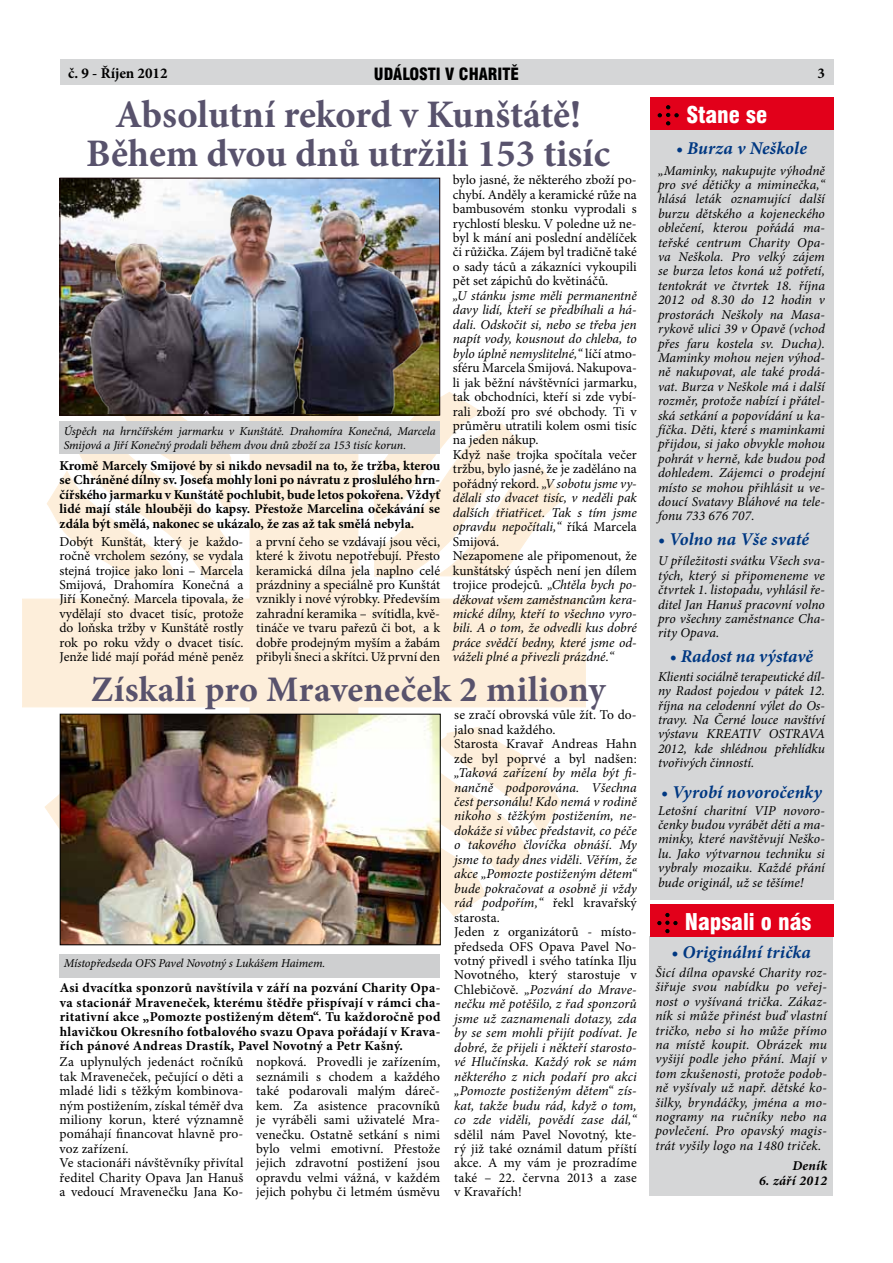
<style>
.page{position:relative;width:893px;height:1263px;background:#fff}
.page>*{position:absolute;margin:0;border:0;box-sizing:border-box;transform-origin:0 0}
.t1{font:700 39px/39px "Minion Pro";letter-spacing:-.005em;color:#58526c;text-align:center}
.t2{font:700 36px "Minion Pro";letter-spacing:.01em;color:#58526c}
.t3{font:900 condensed 22.5px "Swiss 721 BTCE";color:#fff}
.t4{font:italic 700 18px "Minion Pro";letter-spacing:.005em;color:#003882}
.t5{font:900 condensed 16.5px "Swiss 721 BTCE";color:#000}
.t6{font:700 15px "Minion Pro";color:#000}
.t7{font:italic 13.5px/14.4px "Minion Pro";color:#000;text-align:justify}
.t8{font:13.5px/14.4px "Minion Pro";letter-spacing:.005em;color:#000;text-align:justify}
.t9{font:700 13.5px/14.4px "Minion Pro";letter-spacing:.01em;color:#000;text-align:justify}
.t10{font:italic 700 13.5px "Minion Pro";letter-spacing:.02em;color:#000}
.t11{font:italic 12px/14.4px "Minion Pro";letter-spacing:-.01em;color:#000}
.s1{font-style:normal}
</style>
<div class="page">
<svg style="left:22px;top:371px;width:564px;height:564px"></svg>
<div style="left:649px;top:108px;width:184px;height:792px;background:#d5d6d7"></div>
<div style="left:649px;top:97px;width:184px;height:32px;background:#e2001a"></div>
<svg style="left:658px;top:105px;width:21px;height:20px"></svg>
<div style="left:60px;top:60px;width:773px;height:25px;background:#d5d6d7"></div>
<div style="left:60px;top:422px;width:380px;height:32px;background:#cecfd0"></div>
<div style="left:649px;top:936px;width:184px;height:259px;background:#d5d6d7"></div>
<div style="left:649px;top:905px;width:184px;height:32px;background:#e2001a"></div>
<svg style="left:657px;top:913px;width:20px;height:20px"></svg>
<img style="left:62px;top:716px;width:377px;height:227px">
<div style="left:60px;top:714px;width:381px;height:231px;border:1px solid #000"></div>
<img style="left:62px;top:180px;width:376px;height:233px">
<div style="left:60px;top:178px;width:380px;height:237px;border:1px solid #160405"></div>
<img style="left:89px;top:192px;width:338px;height:221px">
<div style="left:60px;top:954px;width:380px;height:24px;background:#cecfd0"></div>
<p class="t6" style="left:68px;top:62px;width:101px">č. 9 - Říjen 2012</p>
<p class="t5" style="left:374px;top:63px;width:147px">události v charitě</p>
<p class="t6" style="left:817px;top:62px;width:9px">3</p>
<h1 class="t1" style="left:86px;top:94px;width:526px">Absolutní rekord v Kunštátě!<br>Během dvou dnů utržili 153 tisíc</h1>
<p class="t8" style="left:453px;top:173px;width:185px">bylo jasné, že některého zboží po&shy;chybí. Anděly a keramické růže na bambusovém stonku vyprodali s rychlostí blesku. V poledne už ne&shy;byl k mání ani poslední andělíček či růžička. Zájem byl tradičně také o sady táců a zákazníci vykoupili pět set zápichů do květináčů.</p>
<p class="t7" style="left:453px;top:288px;width:185px;text-align:left">„U stánku jsme měli permanentně davy lidí, kteří se předbíhali a há&shy;dali. Odskočit si, nebo se třeba jen napít vody, kousnout do chleba, to bylo úplně nemyslitelné,“ <span class="s1">líčí atmo&shy;sféru Marcela Smijová. Nakupova&shy;li jak běžní návštěvníci jarmarku, tak obchodníci, kteří si zde vybí&shy;rali zboží pro své obchody. Ti v průměru utratili kolem osmi tisíc na jeden nákup.<br>Když naše trojka spočítala večer tržbu, bylo jasné, že je zaděláno na pořádný rekord.</span> „V sobotu jsme vy&shy;dělali sto dvacet tisíc, v neděli pak dalších třiatřicet. Tak s tím jsme opravdu nepočítali,“ <span class="s1">říká Marcela<br>Smijová.<br>Nezapomene ale připomenout, že kunštátský úspěch není jen dílem trojice prodejců.</span> „Chtěla bych po&shy;děkovat všem zaměstnancům kera&shy;mické dílny, kteří to všechno vyro&shy;bili. A o tom, že odvedli kus dobré práce svědčí bedny, které jsme od&shy;váželi plné a přivezli prázdné.“</p>
<p class="t11" style="left:64px;top:424px;width:374px">Úspěch na hrnčířském jarmarku v Kunštátě. Drahomíra Konečná, Marcela<br>Smijová a Jiří Konečný prodali během dvou dnů zboží za 153 tisíc korun.</p>
<p class="t9" style="left:60px;top:458px;width:382px">Kromě Marcely Smijové by si nikdo nevsadil na to, že tržba, kterou se Chráněné dílny sv. Josefa mohly loni po návratu z proslulého hrn&shy;čířského jarmarku v Kunštátě pochlubit, bude letos pokořena. Vždyť lidé mají stále hlouběji do kapsy. Přestože Marcelina očekávání se zdála být smělá, nakonec se ukázalo, že zas až tak smělá nebyla.</p>
<p class="t8" style="left:60px;top:534px;width:185px">Dobýt Kunštát, který je každo&shy;ročně vrcholem sezóny, se vydala stejná trojice jako loni – Marcela Smijová, Drahomíra Konečná a Jiří Konečný. Marcela tipovala, že vydělají sto dvacet tisíc, protože do loňska tržby v Kunštátě rostly rok po roku vždy o dvacet tisíc.<br>Jenže lidé mají pořád méně peněz</p>
<h2 class="t2" style="left:91px;top:664px;width:516px">Získali pro Mraveneček 2 miliony</h2>
<p class="t8" style="left:256px;top:534px;width:185px">a první čeho se vzdávají jsou věci, které k životu nepotřebují. Přesto keramická dílna jela naplno celé prázdniny a speciálně pro Kunštát vznikly i nové výrobky. Především zahradní keramika – svítidla, kvě&shy;tináče ve tvaru pařezů či bot, a k dobře prodejným myším a žabám přibyli šneci a skřítci. Už první den</p>
<p class="t8" style="left:454px;top:708px;width:184px;text-align:left">se zračí obrovská vůle žít. To do&shy;jalo snad každého.<br>Starosta Kravař Andreas Hahn zde byl poprvé a byl nadšen:</p>
<p class="t7" style="left:454px;top:765px;width:184px;text-align:left">„Taková zařízení by měla být fi&shy;nančně podporována. Všechna čest personálu! Kdo nemá v rodině nikoho s těžkým postižením, ne&shy;dokáže si vůbec představit, co péče o takového človíčka obnáší. My jsme to tady dnes viděli. Věřím, že akce „Pomozte postiženým dětem“ bude pokračovat a osobně ji vždy rád podpořím,“ <span class="s1">řekl kravařský starosta.<br>Jeden z organizátorů - místo&shy;předseda OFS Opava Pavel No&shy;votný přivedl i svého tatínka Ilju<br>Novotného, který starostuje v<br>Chlebičově.</span> „Pozvání do Mrave&shy;nečku mě potěšilo, z řad sponzorů jsme už zaznamenali dotazy, zda by se sem mohli přijít podívat. Je dobré, že přijeli i někteří starosto&shy;vé Hlučínska. Každý rok se nám některého z nich podaří pro akci „Pomozte postiženým dětem“ zís&shy;kat, takže budu rád, když o tom, co zde viděli, povědí zase dál,“</p>
<p class="t8" style="left:454px;top:1127px;width:184px">sdělil nám Pavel Novotný, kte&shy;rý již také oznámil datum příští akce. A my vám je prozradíme také – 22. června 2013 a zase v Kravařích!</p>
<p class="t11" style="left:64px;top:956px;width:263px">Místopředseda OFS Pavel Novotný s Lukášem Haimem.</p>
<p class="t9" style="left:60px;top:981px;width:382px">Asi dvacítka sponzorů navštívila v září na pozvání Charity Opa&shy;va stacionář Mraveneček, kterému štědře přispívají v rámci cha&shy;ritativní akce „Pomozte postiženým dětem“. Tu každoročně pod hlavičkou Okresního fotbalového svazu Opava pořádají v Krava&shy;řích pánové Andreas Drastík, Pavel Novotný a Petr Kašný.</p>
<p class="t8" style="left:60px;top:1055px;width:185px;text-align:left">Za uplynulých jedenáct ročníků tak Mraveneček, pečující o děti a mladé lidi s těžkým kombinova&shy;ným postižením, získal téměř dva miliony korun, které významně pomáhají financovat hlavně pro&shy;voz zařízení.<br>Ve stacionáři návštěvníky přivítal ředitel Charity Opava Jan Hanuš a vedoucí Mravenečku Jana Ko-</p>
<p class="t8" style="left:256px;top:1055px;width:185px">nopková. Provedli je zařízením, seznámili s chodem a každého také podarovali malým dáreč&shy;kem. Za asistence pracovníků je vyráběli sami uživatelé Mra&shy;venečku. Ostatně setkání s nimi bylo velmi emotivní. Přestože jejich zdravotní postižení jsou opravdu velmi vážná, v každém jejich pohybu či letmém úsměvu</p>
<h3 class="t3" style="left:686px;top:99px;width:82px">Stane se</h3>
<h3 class="t4" style="left:676px;top:135px;width:132px">• Burza v Neškole</h3>
<p class="t7" style="left:658px;top:163px;width:168px">„Maminky, nakupujte výhodně pro své dětičky a miminečka,“ hlásá leták oznamující další burzu dětského a kojeneckého oblečení, kterou pořádá ma&shy;teřské centrum Charity Opa&shy;va Neškola. Pro velký zájem se burza letos koná už potřetí, tentokrát ve čtvrtek 18. října 2012 od 8.30 do 12 hodin v prostorách Neškoly na Masa&shy;rykově ulici 39 v Opavě (vchod přes faru kostela sv. Ducha).<br>Maminky mohou nejen výhod&shy;ně nakupovat, ale také prodá&shy;vat. Burza v Neškole má i další rozměr, protože nabízí i přátel&shy;ská setkání a popovídání u ka&shy;fíčka. Děti, které s maminkami přijdou, si jako obvykle mohou pohrát v herně, kde budou pod dohledem. Zájemci o prodejní místo se mohou přihlásit u ve&shy;doucí Svatavy Bláhové na tele&shy;fonu 733 676 707.</p>
<h3 class="t4" style="left:658px;top:526px;width:153px">• Volno na Vše svaté</h3>
<p class="t7" style="left:658px;top:554px;width:168px">U příležitosti svátku Všech sva&shy;tých, který si připomeneme ve čtvrtek 1. listopadu, vyhlásil ře&shy;ditel Jan Hanuš pracovní volno pro všechny zaměstnance Cha&shy;rity Opava.</p>
<h3 class="t4" style="left:670px;top:644px;width:145px">• Radost na výstavě</h3>
<p class="t7" style="left:658px;top:669px;width:168px">Klienti sociálně terapeutické díl&shy;ny Radost pojedou v pátek 12. října na celodenní výlet do Os&shy;travy. Na Černé louce navštíví výstavu KREATIV OSTRAVA 2012, kde shlédnou přehlídku tvořivých činností.</p>
<h3 class="t4" style="left:661px;top:779px;width:162px">• Vyrobí novoročenky</h3>
<p class="t7" style="left:658px;top:803px;width:168px">Letošní charitní VIP novoro&shy;čenky budou vyrábět děti a ma&shy;minky, které navštěvují Neško&shy;lu. Jako výtvarnou techniku si vybraly mozaiku. Každé přání bude originál, už se těšíme!</p>
<h3 class="t3" style="left:685px;top:907px;width:128px">Napsali o nás</h3>
<h3 class="t4" style="left:671px;top:940px;width:141px">• Originální trička</h3>
<p class="t7" style="left:655px;top:965px;width:173px">Šicí dílna opavské Charity roz&shy;šiřuje svou nabídku po veřej&shy;nost o vyšívaná trička. Zákaz&shy;ník si může přinést buď vlastní tričko, nebo si ho může přímo na místě koupit. Obrázek mu vyšijí podle jeho přání. Mají v tom zkušenosti, protože podob&shy;ně vyšívaly už např. dětské ko&shy;šilky, bryndáčky, jména a mo&shy;nogramy na ručníky nebo na povlečení. Pro opavský magis&shy;trát vyšily logo na 1480 triček.</p>
<p class="t10" style="left:792px;top:1156px;width:36px">Deník</p>
<p class="t10" style="left:759px;top:1171px;width:69px">6. září 2012</p>
</div>
